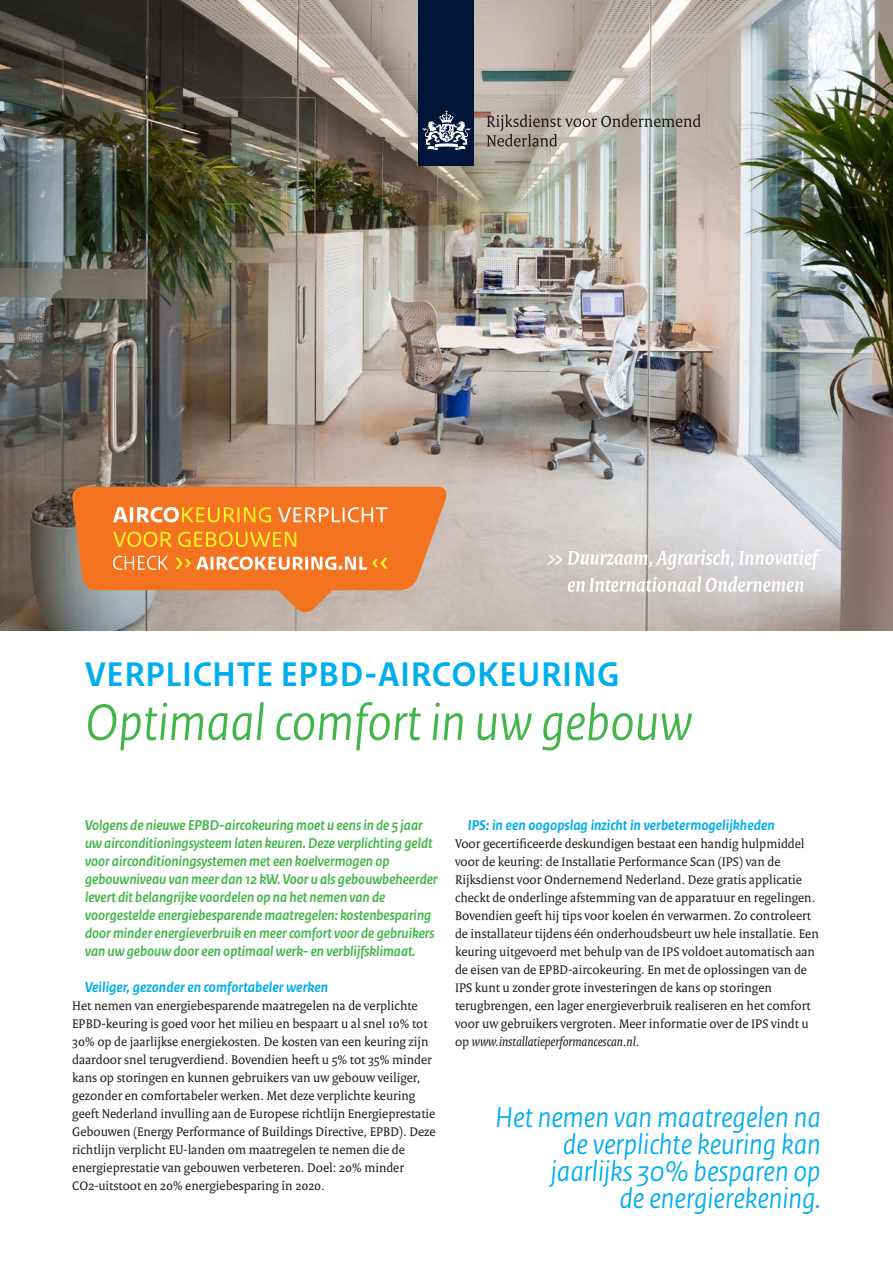
<style>
.page{position:relative;width:893px;height:1263px;background:#fff}
.page>*{position:absolute;margin:0;border:0;box-sizing:border-box;transform-origin:0 0}
.t1{font:italic 54px "Rijksoverheid Sans Heading";color:#42b649}
.t2{font:700 36px "Rijksoverheid Sans Heading";letter-spacing:.02em;color:#00aeef}
.t3{font:italic 30px/27px "Rijksoverheid Sans Heading";color:#00aeef;text-align:right}
.t4{font:italic 700 15px/18px "Rijksoverheid Sans Heading";color:#42b649}
.t5{font:italic 700 15px "Rijksoverheid Sans Text";color:#00aeef}
.t6{font:13.5px/18px "Rijksoverheid Serif";color:#231f20}
.s1{font-style:italic}
</style>
<div class="page">
<img style="left:0;top:0;width:893px;height:630px">
<svg style="left:71px;top:487px;width:379px;height:130px;background:#e0854b"></svg>
<svg style="left:176px;top:556px;width:211px;height:14px"></svg>
<svg style="left:113px;top:532px;width:183px;height:15px;background:#f79c23"></svg>
<svg style="left:113px;top:507px;width:158px;height:15px"></svg>
<svg style="left:278px;top:507px;width:109px;height:15px"></svg>
<svg style="left:113px;top:556px;width:55px;height:14px"></svg>
<svg style="left:568px;top:576px;width:235px;height:16px"></svg>
<svg style="left:547px;top:549px;width:274px;height:21px"></svg>
<div style="left:419px;top:0;width:55px;height:166px;background:#001537"></div>
<svg style="left:423px;top:110px;width:47px;height:40px"></svg>
<svg style="left:487px;top:114px;width:213px;height:33px;background:#a7a39c"></svg>
<h2 class="t2" style="left:85px;top:654px;width:536px">VERPLICHTE EPBD-AIRCOKEURING</h2>
<h1 class="t1" style="left:85px;top:692px;width:609px">Optimaal comfort in uw gebouw</h1>
<p class="t4" style="left:85px;top:816px;width:354px">Volgens de nieuwe EPBD-aircokeuring moet u eens in de 5 jaar uw airconditioningsysteem laten keuren. Deze verplichting geldt voor airconditioningsystemen met een koelvermogen op gebouwniveau van meer dan 12 kW. Voor u als gebouwbeheerder levert dit belangrijke voordelen op na het nemen van de voorgestelde energiebesparende maatregelen: kostenbesparing door minder energieverbruik en meer comfort voor de gebruikers van uw gebouw door een optimaal werk- en verblijfsklimaat.</p>
<p class="t5" style="left:85px;top:978px;width:245px">Veiliger, gezonder en comfortabeler werken</p>
<p class="t6" style="left:72px;top:996px;width:365px">Het nemen van energiebesparende maatregelen na de verplichte EPBD-keuring is goed voor het milieu en bespaart u al snel 10% tot 30% op de jaarlijkse energiekosten. De kosten van een keuring zijn daardoor snel terugverdiend. Bovendien heeft u 5% tot 35% minder kans op storingen en kunnen gebruikers van uw gebouw veiliger, gezonder en comfortabeler werken. Met deze verplichte keuring geeft Nederland invulling aan de Europese richtlijn Energieprestatie Gebouwen (Energy Performance of Buildings Directive, EPBD). Deze richtlijn verplicht EU-landen om maatregelen te nemen die de energieprestatie van gebouwen verbeteren. Doel: 20% minder CO2-uitstoot en 20% energiebesparing in 2020.</p>
<p class="t5" style="left:468px;top:816px;width:309px">IPS: in een oogopslag inzicht in verbetermogelijkheden</p>
<p class="t6" style="left:455px;top:834px;width:365px">Voor gecertificeerde deskundigen bestaat een handig hulpmiddel voor de keuring: de Installatie Performance Scan (IPS) van de Rijksdienst voor Ondernemend Nederland. Deze gratis applicatie checkt de onderlinge afstemming van de apparatuur en regelingen.<br>Bovendien geeft hij tips voor koelen én verwarmen. Zo controleert de installateur tijdens één onderhoudsbeurt uw hele installatie. Een keuring uitgevoerd met behulp van de IPS voldoet automatisch aan de eisen van de EPBD-aircokeuring. En met de oplossingen van de IPS kunt u zonder grote investeringen de kans op storingen terugbrengen, een lager energieverbruik realiseren en het comfort voor uw gebruikers vergroten. Meer informatie over de IPS vindt u op <span class="s1">www.installatieperformancescan.nl</span>.</p>
<h3 class="t3" style="left:495px;top:1104px;width:327px">Het nemen van maatregelen na de verplichte keuring kan jaarlijks 30% besparen op<br>de energierekening.</h3>
</div>
